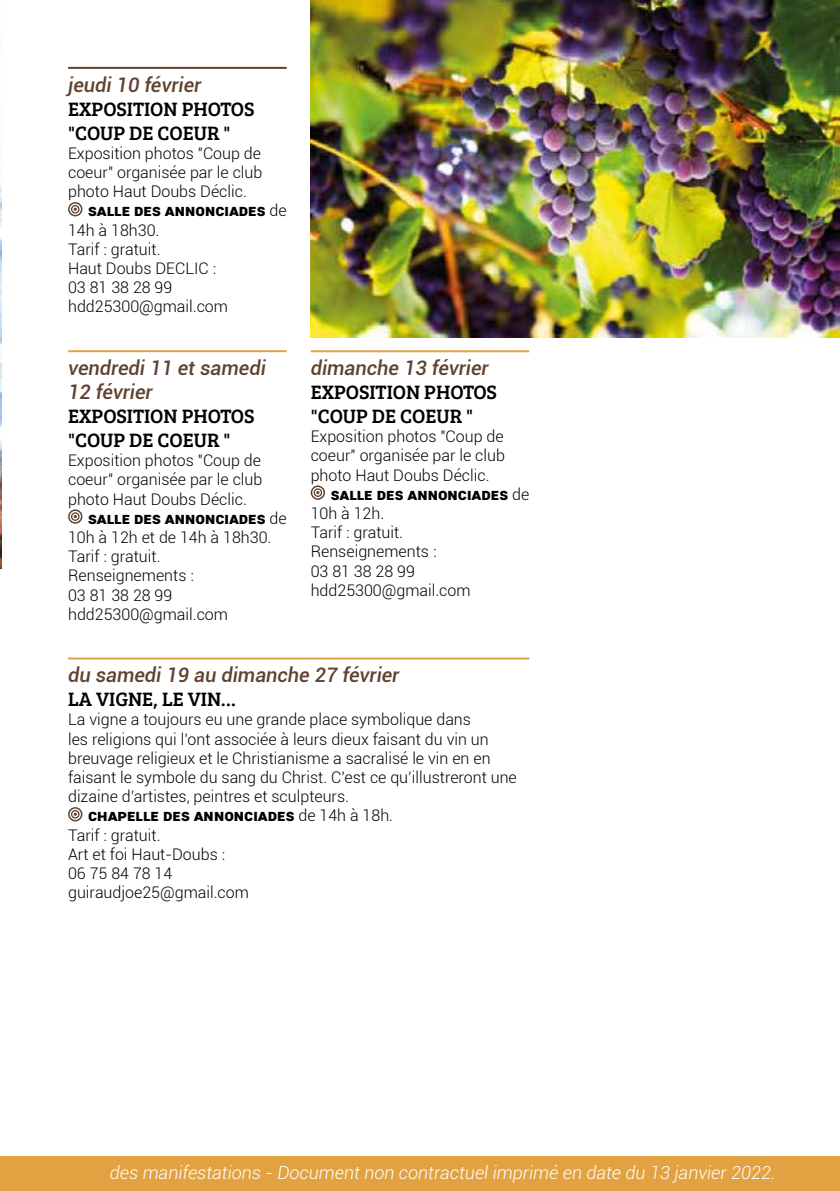
<style>
.page{position:relative;width:840px;height:1191px;background:#fff}
.page>*{position:absolute;margin:0;border:0;box-sizing:border-box;transform-origin:0 0}
.t1{font:20px/24px "Bree Serif";color:#000}
.t2{font:italic 500 20px/24px "Roboto";color:#5f4230}
.t3{font:italic 300 18px "Roboto";color:#fff}
.t4{font:300 16px "Roboto";color:#000}
.t5{font:900 16px "Roboto";color:#000}
.s1{font-weight:300}
</style>
<div class="page">
<hr style="left:68px;top:67px;width:218px;height:2px;background:#5f4230">
<hr style="left:68px;top:350px;width:218px;height:2px;background:#e2a242">
<svg style="left:68px;top:202px;width:14px;height:14px"></svg>
<div style="left:70px;top:204px;width:11px;height:11px;border:1px solid #fff;border-radius:50%"></div>
<svg style="left:72px;top:206px;width:6px;height:6px"></svg>
<svg style="left:68px;top:509px;width:14px;height:15px"></svg>
<div style="left:70px;top:511px;width:11px;height:11px;border:1px solid #fff;border-radius:50%"></div>
<svg style="left:72px;top:513px;width:6px;height:6px"></svg>
<hr style="left:310px;top:350px;width:219px;height:2px;background:#e2a242">
<svg style="left:310px;top:485px;width:15px;height:15px"></svg>
<div style="left:312px;top:487px;width:11px;height:11px;border:1px solid #fff;border-radius:50%"></div>
<svg style="left:315px;top:489px;width:5px;height:6px"></svg>
<hr style="left:68px;top:657px;width:461px;height:2px;background:#e2a242">
<svg style="left:68px;top:807px;width:14px;height:14px"></svg>
<div style="left:70px;top:808px;width:11px;height:12px;border:1px solid #fff;border-radius:50%"></div>
<svg style="left:72px;top:811px;width:6px;height:6px"></svg>
<div style="left:0;top:1157px;width:839px;height:34px;background:#e2a242"></div>
<img style="left:0;top:37px;width:1px;height:531px">
<img style="left:310px;top:0;width:529px;height:337px">
<p class="t2" style="left:68px;top:72px;width:134px">jeudi 10 février</p>
<p class="t1" style="left:68px;top:96px;width:188px">EXPOSITION PHOTOS "COUP DE COEUR "</p>
<p class="t4" style="left:68px;top:142px;width:194px">Exposition photos "Coup de</p>
<p class="t4" style="left:68px;top:161px;width:196px">coeur" organisée par le club</p>
<p class="t4" style="left:68px;top:180px;width:180px">photo Haut Doubs Déclic.</p>
<p class="t5" style="left:88px;top:199px;width:200px">Salle des annonciades <span class="s1">de</span></p>
<p class="t4" style="left:68px;top:219px;width:93px">14h à 18h30.</p>
<p class="t4" style="left:68px;top:238px;width:94px">Tarif : gratuit.</p>
<p class="t4" style="left:68px;top:257px;width:149px">Haut Doubs DECLIC :</p>
<p class="t4" style="left:68px;top:276px;width:106px">03 81 38 28 99</p>
<p class="t4" style="left:68px;top:296px;width:161px">hdd25300@gmail.com</p>
<p class="t2" style="left:68px;top:355px;width:199px">vendredi 11 et samedi<br>12 février</p>
<p class="t1" style="left:68px;top:403px;width:188px">EXPOSITION PHOTOS "COUP DE COEUR "</p>
<p class="t4" style="left:68px;top:449px;width:194px">Exposition photos "Coup de</p>
<p class="t4" style="left:68px;top:468px;width:196px">coeur" organisée par le club</p>
<p class="t4" style="left:68px;top:488px;width:180px">photo Haut Doubs Déclic.</p>
<p class="t5" style="left:88px;top:507px;width:200px">Salle des annonciades <span class="s1">de</span></p>
<p class="t4" style="left:68px;top:526px;width:205px">10h à 12h et de 14h à 18h30.</p>
<p class="t4" style="left:68px;top:545px;width:94px">Tarif : gratuit.</p>
<p class="t4" style="left:68px;top:564px;width:127px">Renseignements :</p>
<p class="t4" style="left:68px;top:584px;width:106px">03 81 38 28 99</p>
<p class="t4" style="left:68px;top:603px;width:161px">hdd25300@gmail.com</p>
<p class="t2" style="left:310px;top:355px;width:179px">dimanche 13 février</p>
<p class="t1" style="left:310px;top:379px;width:188px">EXPOSITION PHOTOS "COUP DE COEUR "</p>
<p class="t4" style="left:310px;top:425px;width:194px">Exposition photos "Coup de</p>
<p class="t4" style="left:310px;top:444px;width:196px">coeur" organisée par le club</p>
<p class="t4" style="left:310px;top:464px;width:180px">photo Haut Doubs Déclic.</p>
<p class="t5" style="left:330px;top:483px;width:200px">Salle des annonciades <span class="s1">de</span></p>
<p class="t4" style="left:310px;top:502px;width:75px">10h à 12h.</p>
<p class="t4" style="left:310px;top:521px;width:94px">Tarif : gratuit.</p>
<p class="t4" style="left:310px;top:540px;width:127px">Renseignements :</p>
<p class="t4" style="left:310px;top:560px;width:106px">03 81 38 28 99</p>
<p class="t4" style="left:310px;top:579px;width:161px">hdd25300@gmail.com</p>
<p class="t2" style="left:68px;top:662px;width:332px">du samedi 19 au dimanche 27 février</p>
<p class="t1" style="left:68px;top:686px;width:169px">LA VIGNE, LE VIN…</p>
<p class="t4" style="left:68px;top:708px;width:404px">La vigne a toujours eu une grande place symbolique dans</p>
<p class="t4" style="left:68px;top:728px;width:422px">les religions qui l’ont associée à leurs dieux faisant du vin un</p>
<p class="t4" style="left:68px;top:747px;width:424px">breuvage religieux et le Christianisme a sacralisé le vin en en</p>
<p class="t4" style="left:68px;top:766px;width:450px">faisant le symbole du sang du Christ. C’est ce qu’illustreront une</p>
<p class="t4" style="left:68px;top:785px;width:282px">dizaine d’artistes, peintres et sculpteurs.</p>
<p class="t5" style="left:88px;top:804px;width:306px">Chapelle des Annonciades <span class="s1">de 14h à 18h.</span></p>
<p class="t4" style="left:68px;top:824px;width:94px">Tarif : gratuit.</p>
<p class="t4" style="left:68px;top:843px;width:158px">Art et foi Haut-Doubs :</p>
<p class="t4" style="left:68px;top:862px;width:106px">06 75 84 78 14</p>
<p class="t4" style="left:68px;top:881px;width:182px">guiraudjoe25@gmail.com</p>
<p class="t3" style="left:110px;top:1160px;width:666px">des manifestations - Document non contractuel imprimé en date du 13 janvier 2022.</p>
</div>
